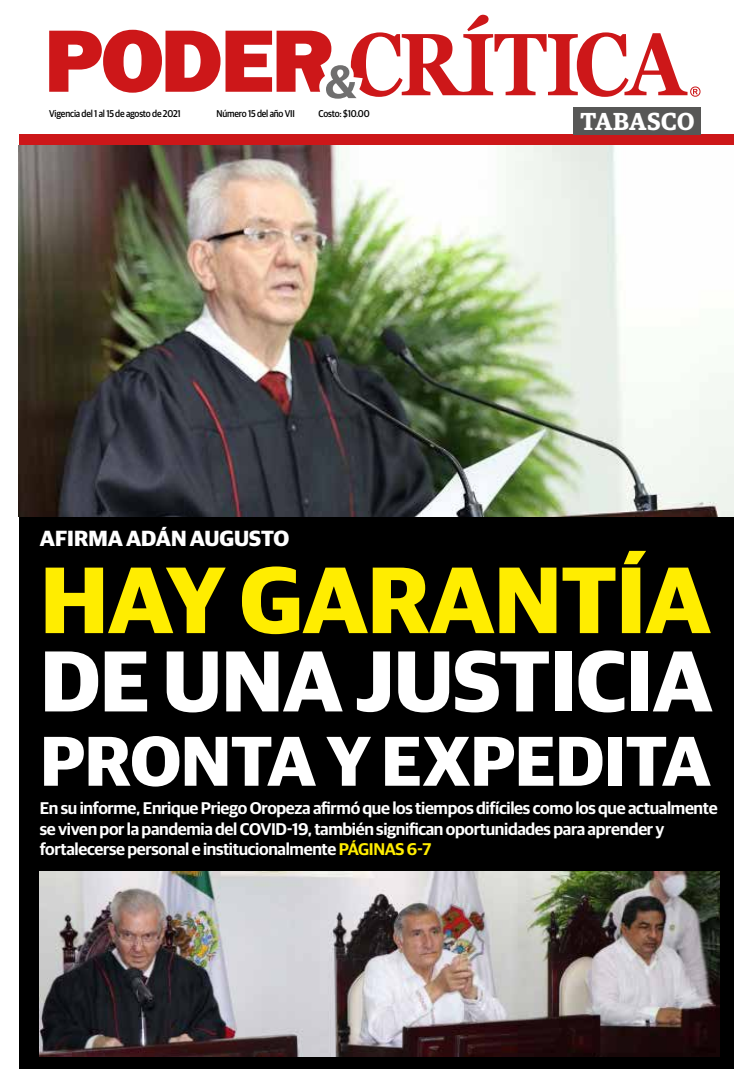
<style>
.page{position:relative;width:752px;height:1083px;background:#fff}
.page>*{position:absolute;margin:0;border:0;box-sizing:border-box;transform-origin:0 0}
.t1{font:700 94.5px "Guardian Sans";color:#ffed00}
.t2{font:700 86.5px "Guardian Sans";color:#fff}
.t3{font:700 70.5px "Guardian Sans";color:#fff}
.t4{font:600 24.6px "Guardian Egyp";letter-spacing:.015em;color:#fff}
.t5{font:700 22px "Guardian Sans";color:#fff}
.t6{font:600 17px/20.4px "Guardian Sans";letter-spacing:-.02em;color:#fff}
.t7{font:500 9.9px "Guardian Sans";letter-spacing:-.02em;color:#000;scale:.91 1}
.s1{color:#ffed00}
</style>
<div class="page">
<div style="left:19px;top:135px;width:713px;height:11px;background:#cd1719"></div>
<div style="left:19px;top:348px;width:713px;height:720px;background:#000"></div>
<div style="left:573px;top:107px;width:127px;height:28px;background:#575756"></div>
<img style="left:40px;top:872px;width:679px;height:184px">
<img style="left:19px;top:146px;width:713px;height:370px">
<svg style="left:49px;top:15px;width:651px;height:84px"></svg>
<p class="t7" style="left:318px;top:107px;width:58px">Costo: $10.00</p>
<p class="t7" style="left:49px;top:107px;width:146px">Vigencia del 1 al 15 de agosto de 2021</p>
<p class="t7" style="left:216px;top:107px;width:88px">Número 15 del año VII</p>
<h3 class="t4" style="left:580px;top:103px;width:116px">TABASCO</h3>
<p class="t5" style="left:40px;top:522px;width:251px">AFIRMA ADÁN AUGUSTO</p>
<h1 class="t1" style="left:41px;top:529px;width:671px">HAY GARANTÍA</h1>
<h2 class="t2" style="left:41px;top:617px;width:673px">DE UNA JUSTICIA</h2>
<h3 class="t3" style="left:40px;top:708px;width:671px">PRONTA Y EXPEDITA</h3>
<p class="t6" style="left:40px;top:797px;width:679px">En su informe, Enrique Priego Oropeza afirmó que los tiempos difíciles como los que actualmente se viven por la pandemia del COVID-19, también significan oportunidades para aprender y fortalecerse personal e institucionalmente <span class="s1">PÁGINAS 6-7</span></p>
</div>
